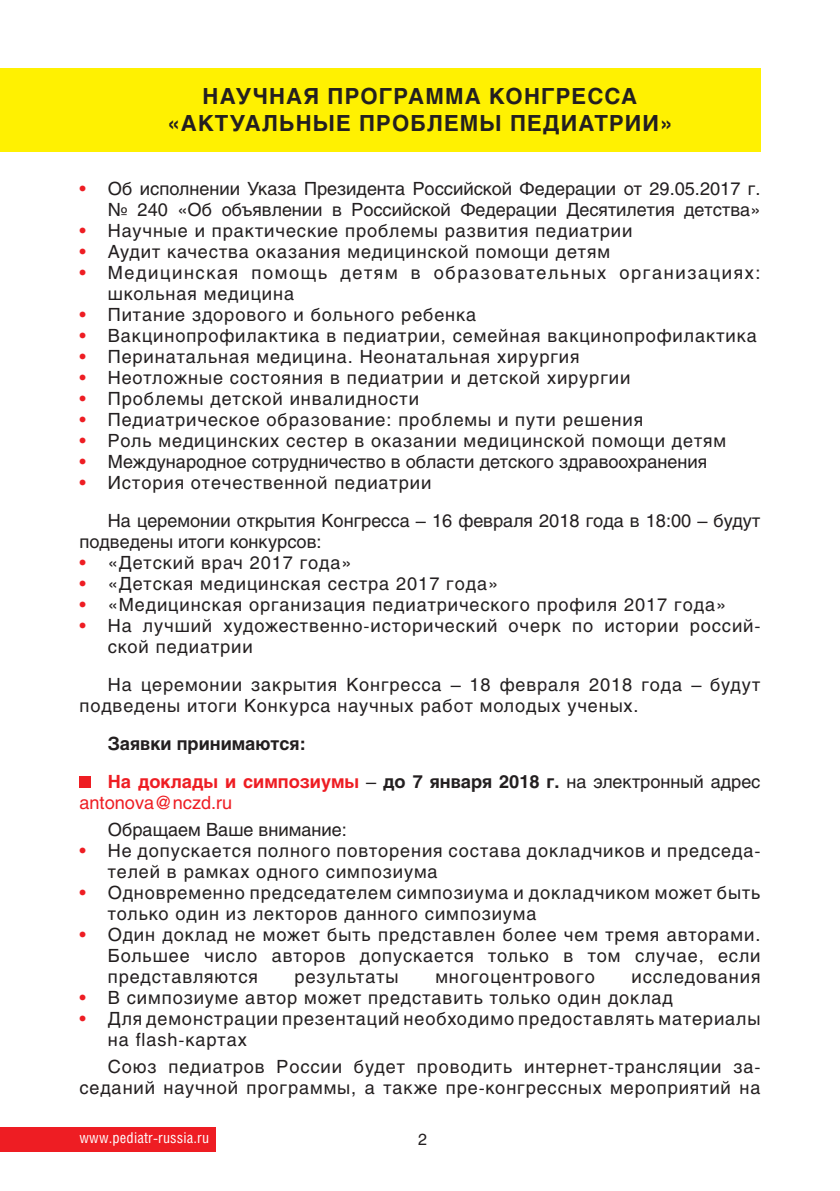
<style>
.page{position:relative;width:840px;height:1191px;background:#fff}
.page>*{position:absolute;margin:0;border:0;box-sizing:border-box;transform-origin:0 0}
.Заголовок{font:700 22px "Helios";letter-spacing:.05em;color:#231f20}
.Текст{font:18px/21px "Helios C";letter-spacing:.05em;color:#231f20}
.Текст-2{font:18px/21px "Helios C";color:#231f20;text-align:right}
.Текст-3{font:700 18px/21px "Helios";color:#ee1d23}
.Текст-4{font:18px "Helios C";letter-spacing:.09em;color:#231f20}
.Текст-5{font:700 18px "Helios";color:#231f20}
.Номер_страницы{font:16px "Helios C";color:#231f20}
.t1{font:15px "Helios Cond";letter-spacing:.01em;color:#fff}
.s1{color:#ee1d23}
.s2{font-family:"Helios C";font-weight:400;color:#231f20}
.s3{color:#231f20}
.s4{font-family:"Helios C";font-weight:400}
</style>
<div class="page">
<div style="left:0;top:1127px;width:215px;height:24px;background:#ee1d23"></div>
<div style="left:0;top:68px;width:760px;height:83px;background:#fff101"></div>
<div style="left:79px;top:776px;width:12px;height:11px;background:#ee1d23"></div>
<p class="Заголовок" style="left:202px;top:84px;width:436px">НАУЧНАЯ ПРОГРАММА КОНГРЕССА</p>
<p class="Заголовок" style="left:167px;top:110px;width:506px">«АКТУАЛЬНЫЕ ПРОБЛЕМЫ ПЕДИАТРИИ»</p>
<p class="Текст-2" style="left:79px;top:178px;width:682px"><span class="s1">•</span> Об исполнении Указа Президента Российской Федерации от 29.05.2017 г. № 240 «Об объявлении в Российской Федерации Десятилетия детства»</p>
<p class="Текст" style="left:79px;top:220px;width:554px"><span class="s1">•</span> Научные и практические проблемы развития педиатрии</p>
<p class="Текст" style="left:79px;top:241px;width:531px"><span class="s1">•</span> Аудит качества оказания медицинской помощи детям</p>
<p class="Текст-4" style="left:79px;top:262px;width:682px"><span class="s1">•</span> Медицинская помощь детям в образовательных организациях:</p>
<p class="Текст" style="left:108px;top:283px;width:188px">школьная медицина</p>
<p class="Текст" style="left:79px;top:304px;width:398px"><span class="s1">•</span> Питание здорового и больного ребенка</p>
<p class="Текст" style="left:79px;top:325px;width:678px"><span class="s1">•</span> Вакцинопрофилактика в педиатрии, семейная вакцинопрофилактика</p>
<p class="Текст" style="left:79px;top:346px;width:501px"><span class="s1">•</span> Перинатальная медицина. Неонатальная хирургия</p>
<p class="Текст" style="left:79px;top:367px;width:552px"><span class="s1">•</span> Неотложные состояния в педиатрии и детской хирургии</p>
<p class="Текст" style="left:79px;top:388px;width:341px"><span class="s1">•</span> Проблемы детской инвалидности</p>
<p class="Текст" style="left:79px;top:409px;width:565px"><span class="s1">•</span> Педиатрическое образование: проблемы и пути решения</p>
<p class="Текст" style="left:79px;top:430px;width:647px"><span class="s1">•</span> Роль медицинских сестер в оказании медицинской помощи детям</p>
<p class="Текст-2" style="left:79px;top:451px;width:629px"><span class="s1">•</span> Международное сотрудничество в области детского здравоохранения</p>
<p class="Текст" style="left:79px;top:472px;width:353px"><span class="s1">•</span> История отечественной педиатрии</p>
<p class="Текст-2" style="left:79px;top:510px;width:682px;text-align:left;text-indent:28px">На церемонии открытия Конгресса – 16 февраля 2018 года в 18:00 – будут подведены итоги конкурсов:</p>
<p class="Текст" style="left:79px;top:552px;width:273px"><span class="s1">•</span> «Детский врач 2017 года»</p>
<p class="Текст" style="left:79px;top:573px;width:420px"><span class="s1">•</span> «Детская медицинская сестра 2017 года»</p>
<p class="Текст" style="left:79px;top:594px;width:647px"><span class="s1">•</span> «Медицинская организация педиатрического профиля 2017 года»</p>
<p class="Текст" style="left:108px;top:615px;width:653px;text-indent:-28px"><span class="s1">•</span> На лучший художественно-исторический очерк по истории россий&shy;ской педиатрии</p>
<p class="Текст" style="left:79px;top:674px;width:682px;text-indent:28px">На церемонии закрытия Конгресса – 18 февраля 2018 года – будут подведены итоги Конкурса научных работ молодых ученых.</p>
<p class="Текст-5" style="left:108px;top:733px;width:199px">Заявки принимаются:</p>
<p class="Текст-3" style="left:79px;top:771px;width:682px;text-indent:28px">На доклады и симпозиумы <span class="s2">–</span> <span class="s3">до 7 января 2018 г.</span> <span class="s2">на электронный адрес </span><span class="s4">antonova@nczd.ru</span></p>
<p class="Текст-2" style="left:108px;top:819px;width:240px">Обращаем Ваше внимание:</p>
<p class="Текст" style="left:79px;top:840px;width:682px"><span class="s1">•</span> Не допускается полного повторения состава докладчиков и председа-</p>
<p class="Текст" style="left:108px;top:861px;width:331px">телей в рамках одного симпозиума</p>
<p class="Текст" style="left:79px;top:882px;width:682px"><span class="s1">•</span> Одновременно председателем симпозиума и докладчиком может быть</p>
<p class="Текст" style="left:108px;top:903px;width:430px">только один из лекторов данного симпозиума</p>
<p class="Текст" style="left:79px;top:924px;width:682px"><span class="s1">•</span> Один доклад не может быть представлен более чем тремя авторами.</p>
<p class="Текст" style="left:108px;top:945px;width:654px">Большее число авторов допускается только в том случае, если представляются</p>
<p class="Текст" style="left:294px;top:966px;width:105px">результаты</p>
<p class="Текст" style="left:435px;top:966px;width:161px">многоцентрового</p>
<p class="Текст" style="left:631px;top:966px;width:130px">исследования</p>
<p class="Текст" style="left:79px;top:987px;width:594px"><span class="s1">•</span> В симпозиуме автор может представить только один доклад</p>
<p class="Текст" style="left:79px;top:1008px;width:682px"><span class="s1">•</span> Для демонстрации презентаций необходимо предоставлять материалы</p>
<p class="Текст" style="left:108px;top:1029px;width:140px">на flash-картах</p>
<p class="Текст" style="left:79px;top:1055px;width:682px;text-align:right">Союз педиатров России будет проводить интернет-трансляции за&shy;седаний научной программы, а также пре-конгрессных мероприятий на</p>
<p class="t1" style="left:79px;top:1128px;width:131px">www.pediatr-russia.ru</p>
<p class="Номер_страницы" style="left:418px;top:1130px;width:10px">2</p>
</div>
